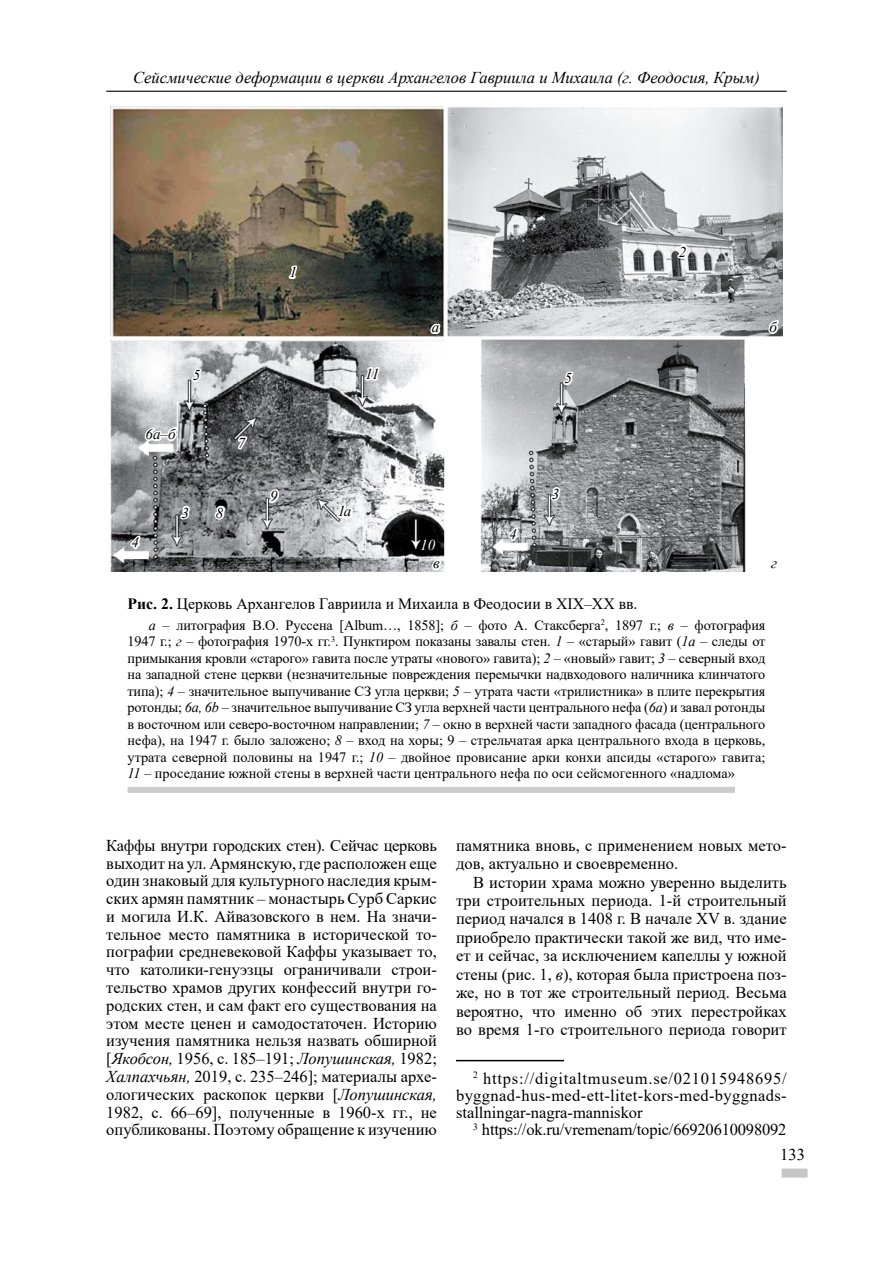
<style>
.page{position:relative;width:893px;height:1263px;background:#fff}
.page>*{position:absolute;margin:0;border:0;box-sizing:border-box;transform-origin:0 0}
.t1{font:16.5px/17.9px "Times New Roman";color:#000;text-align:justify}
.t2{font:italic 16.5px "Times New Roman";color:#000}
.t3{font:15.75px "Times New Roman";color:#000}
.t4{font:italic 15px "Times New Roman";color:#000}
.t5{font:italic 15px "Times New Roman";color:#fff}
.t6{font:14.25px/16.5px "Times New Roman";color:#000;text-align:justify}
.s1{font-weight:700}
.s2{font-style:italic}
</style>
<div class="page">
<hr style="left:106px;top:91px;width:681px;height:1px;background:#000">
<div style="left:782px;top:1168px;width:26px;height:9px;background:#c6c6c6"></div>
<img style="left:111px;top:106px;width:671px;height:466px">
<svg style="left:285px;top:263px;width:15px;height:18px"></svg>
<svg style="left:428px;top:314px;width:16px;height:24px"></svg>
<svg style="left:671px;top:242px;width:19px;height:18px"></svg>
<svg style="left:189px;top:367px;width:16px;height:18px"></svg>
<svg style="left:560px;top:370px;width:16px;height:18px"></svg>
<svg style="left:503px;top:518px;width:19px;height:25px"></svg>
<svg style="left:547px;top:484px;width:16px;height:19px"></svg>
<svg style="left:235px;top:435px;width:15px;height:17px"></svg>
<svg style="left:125px;top:526px;width:20px;height:25px"></svg>
<svg style="left:177px;top:503px;width:16px;height:19px"></svg>
<svg style="left:212px;top:503px;width:16px;height:19px"></svg>
<svg style="left:267px;top:487px;width:17px;height:19px"></svg>
<svg style="left:334px;top:498px;width:23px;height:24px"></svg>
<svg style="left:361px;top:364px;width:21px;height:19px"></svg>
<svg style="left:141px;top:421px;width:39px;height:32px"></svg>
<svg style="left:761px;top:318px;width:21px;height:28px"></svg>
<svg style="left:419px;top:557px;width:24px;height:15px"></svg>
<svg style="left:766px;top:557px;width:15px;height:15px"></svg>
<div style="left:128px;top:787px;width:607px;height:6px;background:#ccc"></div>
<hr style="left:456px;top:1060px;width:108px;height:1px;background:#000">
<p class="t2" style="left:133px;top:67px;width:628px">Сейсмические деформации в церкви Архангелов Гавриила и Михаила (г. Феодосия, Крым)</p>
<p class="t4" style="left:289px;top:262px;width:9px">1</p>
<p class="t4" style="left:432px;top:317px;width:9px">а</p>
<p class="t4" style="left:365px;top:363px;width:15px">11</p>
<p class="t4" style="left:193px;top:365px;width:9px">5</p>
<p class="t4" style="left:564px;top:368px;width:9px">5</p>
<p class="t4" style="left:146px;top:424px;width:32px">6а–б</p>
<p class="t4" style="left:238px;top:433px;width:9px">7</p>
<p class="t4" style="left:270px;top:486px;width:9px">9</p>
<p class="t4" style="left:552px;top:483px;width:9px">3</p>
<p class="t4" style="left:132px;top:532px;width:9px">4</p>
<p class="t4" style="left:181px;top:502px;width:9px">3</p>
<p class="t4" style="left:216px;top:502px;width:9px">8</p>
<p class="t4" style="left:338px;top:501px;width:15px">1а</p>
<p class="t5" style="left:420px;top:534px;width:16px">10</p>
<p class="t4" style="left:509px;top:524px;width:9px">4</p>
<p class="t4" style="left:679px;top:241px;width:9px">2</p>
<p class="t4" style="left:770px;top:317px;width:9px">б</p>
<p class="t4" style="left:433px;top:553px;width:8px">в</p>
<p class="t4" style="left:771px;top:553px;width:7px">г</p>
<p class="t3" style="left:128px;top:593px;width:511px"><span class="s1">Рис. 2.</span> Церковь Архангелов Гавриила и Михаила в Феодосии в XIX–XX вв.</p>
<p class="t6" style="left:128px;top:616px;width:639px;text-indent:21px"><span class="s2">а</span> – литография В.О. Руссена [Album…, 1858]; <span class="s2">б</span> – фото А. Стаксберга<sup>2</sup>, 1897 г.; <span class="s2">в</span> – фотография 1947 г.; <span class="s2">г</span> – фотография 1970-х гг.<sup>3</sup>. Пунктиром показаны завалы стен. <span class="s2">1</span> – «старый» гавит (<span class="s2">1а</span> – следы от примыкания кровли «старого» гавита после утраты «нового» гавита); <span class="s2">2</span> – «новый» гавит; <span class="s2">3</span> – северный вход на западной стене церкви (незначительные повреждения перемычки надвходового наличника клинчатого типа); <span class="s2">4</span> – значительное выпучивание СЗ угла церкви; <span class="s2">5</span> – утрата части «трилистника» в плите перекрытия ротонды; <span class="s2">6a, 6b</span> – значительное выпучивание СЗ угла верхней части центрального нефа (<span class="s2">6а</span>) и завал ротонды в восточном или северо-восточном направлении; <span class="s2">7</span> – окно в верхней части западного фасада (центрального нефа), на 1947 г. было заложено; <span class="s2">8</span> – вход на хоры; 9 – стрельчатая арка центрального входа в церковь, утрата северной половины на 1947 г.; <span class="s2">10</span> – двойное провисание арки конхи апсиды «старого» гавита; <span class="s2">11</span> – проседание южной стены в верхней части центрального нефа по оси сейсмогенного «надлома»</p>
<p class="t1" style="left:106px;top:836px;width:332px">Каффы внутри городских стен). Сейчас церковь выходит на ул. Армянскую, где расположен еще один знаковый для культурного наследия крым&shy;ских армян памятник – монастырь Сурб Саркис и могила И.К. Айвазовского в нем. На значи&shy;тельное место памятника в исторической то&shy;пографии средневековой Каффы указывает то, что католики-генуэзцы ограничивали строи&shy;тельство храмов других конфессий внутри го&shy;родских стен, и сам факт его существования на этом месте ценен и самодостаточен. Историю изучения памятника нельзя назвать обширной [<span class="s2">Якобсон,</span> 1956, c. 185–191; <span class="s2">Лопушинская,</span> 1982; <span class="s2">Халпахчьян,</span> 2019, c. 235–246]; материалы архе&shy;ологических раскопок церкви [<span class="s2">Лопушинская, </span>1982, c. 66–69], полученные в 1960-х гг., не опубликованы. Поэтому обращение к изучению</p>
<p class="t1" style="left:456px;top:835px;width:332px;line-height:18.5px">памятника вновь, с применением новых мето&shy;дов, актуально и своевременно.</p>
<p class="t1" style="left:456px;top:872px;width:332px;line-height:18.5px;text-indent:17px">В истории храма можно уверенно выделить три строительных периода. 1-й строительный период начался в 1408 г. В начале XV в. здание приобрело практически такой же вид, что име&shy;ет и сейчас, за исключением капеллы у южной стены (рис. 1, <span class="s2">в</span>), которая была пристроена поз&shy;же, но в тот же строительный период. Весьма вероятно, что именно об этих перестройках во время 1-го строительного периода говорит</p>
<p class="t1" style="left:456px;top:1069px;width:332px;line-height:17.2px;text-indent:17px"><sup>2</sup> https://digitaltmuseum.se/021015948695/ byggnad-hus-med-ett-litet-kors-med-byggnads&shy;stallningar-nagra-manniskor</p>
<p class="t1" style="left:473px;top:1120px;width:315px"><sup>3</sup> https://ok.ru/vremenam/topic/66920610098092</p>
<p class="t1" style="left:780px;top:1145px;width:26px">133</p>
</div>
